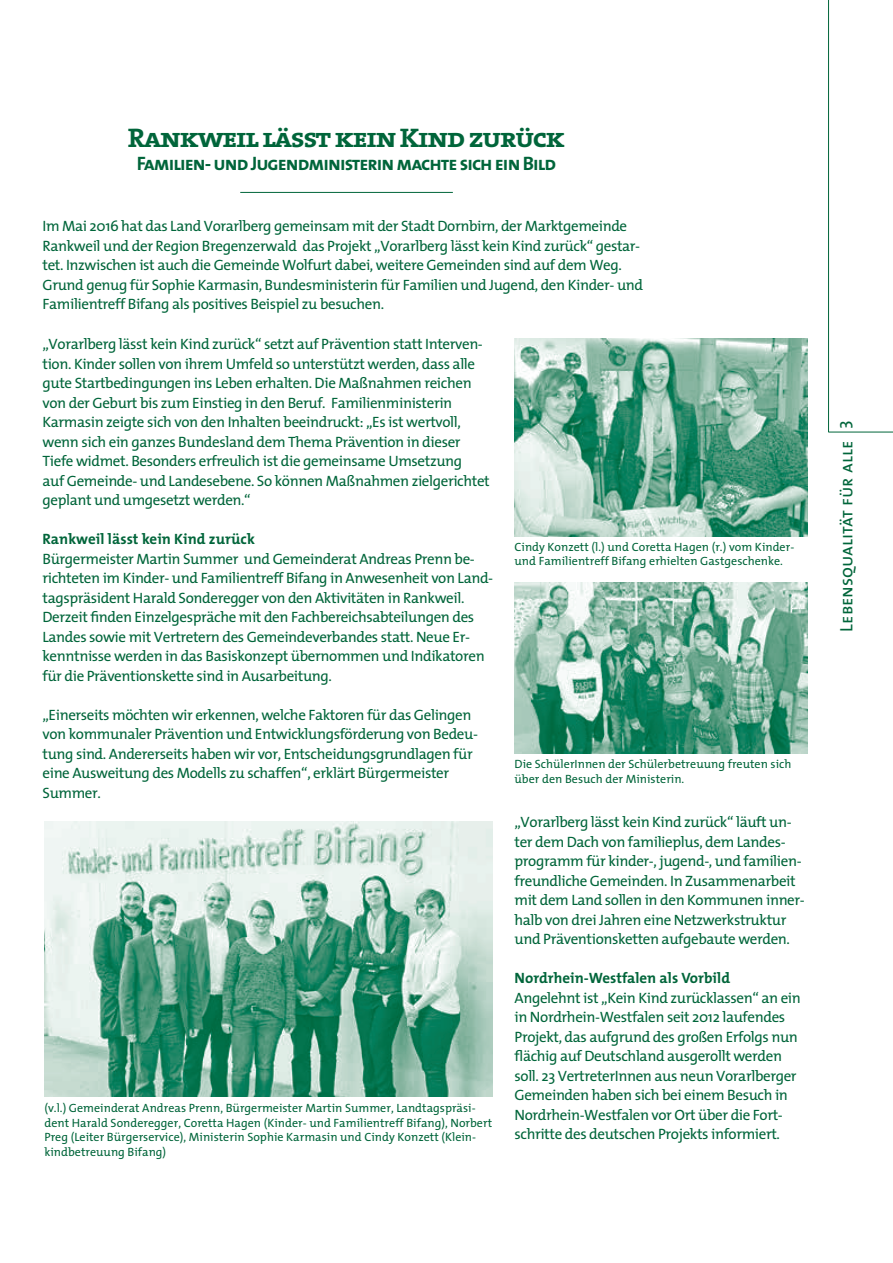
<style>
.page{position:relative;width:893px;height:1263px;background:#fff}
.page>*{position:absolute;margin:0;border:0;box-sizing:border-box;transform-origin:0 0}
.t1{font:27px "The Serif Bold Caps";letter-spacing:-.05em;color:#00653a;scale:1.05 1}
.t2{font:19.5px "The Mix Bold Caps";letter-spacing:-.05em;color:#00653a}
.t3{font:18px "The Mix Caps";color:#00653a}
.t4{font:15px/19.5px "The Mix";letter-spacing:-.025em;color:#00653a}
.t5{font:700 15px "The Mix";color:#00653a}
.t6{font:12px/14.4px "The Mix";color:#00653a}
</style>
<div class="page">
<hr style="left:240px;top:192px;width:213px;height:1px;background:#00653a">
<img style="left:45px;top:822px;width:448px;height:274px">
<img style="left:515px;top:583px;width:293px;height:170px">
<img style="left:514px;top:338px;width:293px;height:199px">
<hr style="left:828px;top:0;width:1px;height:432px;background:#00653a">
<hr style="left:828px;top:432px;width:65px;height:1px;background:#00653a">
<h1 class="t1" style="left:128px;top:115px;width:418px">Rankweil lässt kein Kind zurück</h1>
<h2 class="t2" style="left:137px;top:147px;width:421px">Familien- und Jugendministerin machte sich ein Bild</h2>
<p class="t4" style="left:43px;top:216px;width:602px">Im Mai 2016 hat das Land Vorarlberg gemeinsam mit der Stadt Dornbirn, der Marktgemeinde Rankweil und der Region Bregenzerwald das Projekt „Vorarlberg lässt kein Kind zurück“ gestar&shy;tet. Inzwischen ist auch die Gemeinde Wolfurt dabei, weitere Gemeinden sind auf dem Weg.<br>Grund genug für Sophie Karmasin, Bundesministerin für Familien und Jugend, den Kinder- und Familientreff Bifang als positives Beispiel zu besuchen.</p>
<p class="t4" style="left:43px;top:334px;width:449px">„Vorarlberg lässt kein Kind zurück“ setzt auf Prävention statt Interven&shy;tion. Kinder sollen von ihrem Umfeld so unterstützt werden, dass alle gute Startbedingungen ins Leben erhalten. Die Maßnahmen reichen von der Geburt bis zum Einstieg in den Beruf. Familienministerin Karmasin zeigte sich von den Inhalten beeindruckt: „Es ist wertvoll, wenn sich ein ganzes Bundesland dem Thema Prävention in dieser Tiefe widmet. Besonders erfreulich ist die gemeinsame Umsetzung<br>auf Gemeinde- und Landesebene. So können Maßnahmen zielgerichtet geplant und umgesetzt werden.“</p>
<p class="t5" style="left:43px;top:527px;width:214px">Rankweil lässt kein Kind zurück</p>
<p class="t4" style="left:43px;top:549px;width:452px">Bürgermeister Martin Summer und Gemeinderat Andreas Prenn be&shy;richteten im Kinder- und Familientreff Bifang in Anwesenheit von Land&shy;tagspräsident Harald Sonderegger von den Aktivitäten in Rankweil.<br>Derzeit finden Einzelgespräche mit den Fachbereichsabteilungen des Landes sowie mit Vertretern des Gemeindeverbandes statt. Neue Er&shy;kenntnisse werden in das Basiskonzept übernommen und Indikatoren für die Präventionskette sind in Ausarbeitung.</p>
<p class="t4" style="left:43px;top:705px;width:437px">„Einerseits möchten wir erkennen, welche Faktoren für das Gelingen von kommunaler Prävention und Entwicklungsförderung von Bedeu&shy;tung sind. Andererseits haben wir vor, Entscheidungsgrundlagen für eine Ausweitung des Modells zu schaffen“, erklärt Bürgermeister Summer.</p>
<p class="t6" style="left:44px;top:1101px;width:449px">(v.l.) Gemeinderat Andreas Prenn, Bürgermeister Martin Summer, Landtagspräsi&shy;dent Harald Sonderegger, Coretta Hagen (Kinder- und Familientreff Bifang), Norbert Preg (Leiter Bürgerservice), Ministerin Sophie Karmasin und Cindy Konzett (Klein&shy;kindbetreuung Bifang)</p>
<p class="t6" style="left:514px;top:539px;width:281px">Cindy Konzett (l.) und Coretta Hagen (r.) vom Kinder&shy;und Familientreff Bifang erhielten Gastgeschenke.</p>
<p class="t6" style="left:514px;top:757px;width:278px">Die SchülerInnen der Schülerbetreuung freuten sich über den Besuch der Ministerin.</p>
<p class="t4" style="left:514px;top:812px;width:292px">„Vorarlberg lässt kein Kind zurück“ läuft un&shy;ter dem Dach von familieplus, dem Landes&shy;programm für kinder-, jugend-, und familien&shy;freundliche Gemeinden. In Zusammenarbeit mit dem Land sollen in den Kommunen inner&shy;halb von drei Jahren eine Netzwerkstruktur und Präventionsketten aufgebaute werden.</p>
<p class="t5" style="left:514px;top:966px;width:217px">Nordrhein-Westfalen als Vorbild</p>
<p class="t4" style="left:514px;top:988px;width:288px">Angelehnt ist „Kein Kind zurücklassen“ an ein in Nordrhein-Westfalen seit 2012 laufendes Projekt, das aufgrund des großen Erfolgs nun flächig auf Deutschland ausgerollt werden soll. 23 VertreterInnen aus neun Vorarlberger Gemeinden haben sich bei einem Besuch in Nordrhein-Westfalen vor Ort über die Fort&shy;schritte des deutschen Projekts informiert.</p>
<p class="t3" style="left:831px;top:631px;width:213px;rotate:-90deg">Lebensqualität für alle 3</p>
</div>
